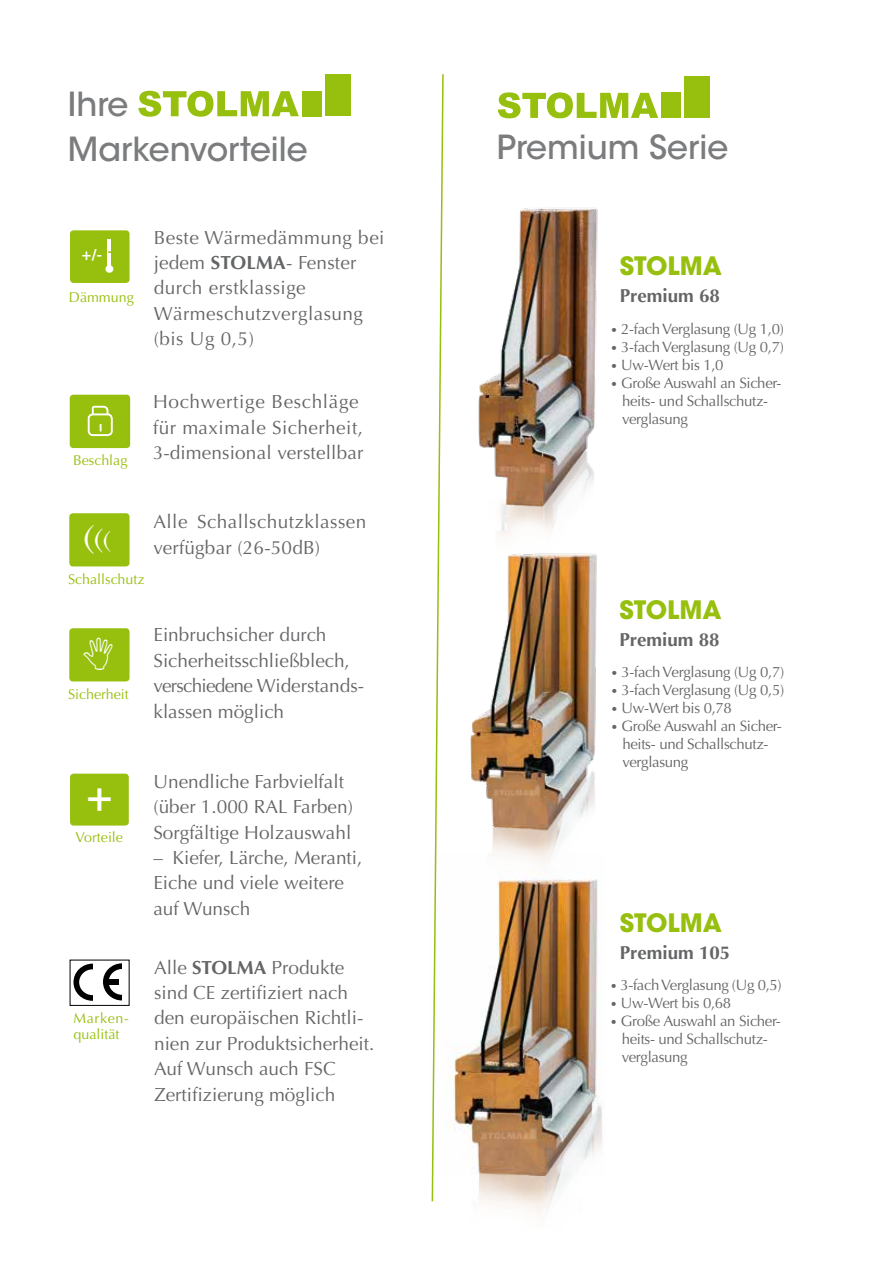
<style>
.page{position:relative;width:893px;height:1263px;background:#fff}
.page>*{position:absolute;margin:0;border:0;box-sizing:border-box;transform-origin:0 0}
.t1{font:500 33px/45px "ITC Avant Garde Std";color:#7b7c7e}
.t2{font:700 25.2px "ITC Avant Garde Std";color:#97bf0d}
.t3{font:19.05px/25.3px "Optima";color:#646567}
.t4{font:19.05px/25.3px "Optima";letter-spacing:.025em;color:#646567}
.t5{font:700 18.75px "Optima";color:#646567}
.t6{font:700 16.05px "Myriad Pro";color:#fff}
.t7{font:15px/18px "Optima";letter-spacing:-.02em;color:#646567}
.t8{font:14.25px/15.9px "Optima";color:#97bf0d}
.s1{font-weight:700}
.s2{font-size:12px}
</style>
<div class="page">
<div style="left:73px;top:964px;width:39px;height:37px;border:6px solid #000;border-radius:50%"></div>
<div style="left:93px;top:963px;width:19px;height:41px;background:#fff"></div>
<div style="left:103px;top:963px;width:38px;height:37px;border:6px solid #000;border-radius:50%"></div>
<div style="left:122px;top:962px;width:20px;height:41px;background:#fff"></div>
<div style="left:108px;top:979px;width:10px;height:6px;background:#000"></div>
<div style="left:70px;top:395px;width:60px;height:53px;background:#97bf0d;border-radius:4px"></div>
<div style="left:88px;top:413px;width:25px;height:23px;border:2px solid #fff;border-radius:4px"></div>
<svg style="left:91px;top:405px;width:18px;height:11px"></svg>
<svg style="left:100px;top:424px;width:2px;height:7px"></svg>
<div style="left:70px;top:774px;width:59px;height:51px;background:#97bf0d;border-radius:4px"></div>
<div style="left:70px;top:230px;width:60px;height:53px;background:#97bf0d;border-radius:4px"></div>
<div style="left:105px;top:265px;width:8px;height:8px;background:#fff;border-radius:50%"></div>
<svg style="left:107px;top:240px;width:6px;height:27px"></svg>
<div style="left:69px;top:513px;width:61px;height:53px;background:#97bf0d;border-radius:4px"></div>
<div style="left:69px;top:628px;width:61px;height:53px;background:#97bf0d;border-radius:4px"></div>
<svg style="left:138px;top:91px;width:161px;height:26px"></svg>
<div style="left:325px;top:74px;width:25px;height:42px;background:#97bf0d"></div>
<div style="left:302px;top:91px;width:19px;height:25px;background:#97bf0d"></div>
<img style="left:451px;top:918px;width:149px;height:175px">
<svg style="left:498px;top:92px;width:160px;height:26px"></svg>
<div style="left:684px;top:76px;width:26px;height:42px;background:#97bf0d"></div>
<div style="left:661px;top:93px;width:20px;height:25px;background:#97bf0d"></div>
<img style="left:478px;top:208px;width:120px;height:329px">
<img style="left:470px;top:553px;width:128px;height:365px">
<img style="left:449px;top:1093px;width:153px;height:120px">
<svg style="left:431px;top:74px;width:13px;height:1128px"></svg>
<h1 class="t1" style="left:68px;top:82px;width:241px">Ihre<br>Markenvorteile</h1>
<p class="t6" style="left:82px;top:245px;width:22px">+/-</p>
<p class="t8" style="left:69px;top:289px;width:66px">Dämmung</p>
<p class="t8" style="left:73px;top:453px;width:56px">Beschlag</p>
<p class="t4" style="left:154px;top:225px;width:232px">Beste Wärmedämmung bei jedem <span class="s1">STOLMA</span>- Fenster durch erstklassige<br>Wärmeschutzverglasung (bis Ug 0,5)</p>
<p class="t4" style="left:153px;top:389px;width:212px">Hochwertige Beschläge für maximale Sicherheit,<br>3-dimensional verstellbar</p>
<p class="t8" style="left:68px;top:571px;width:78px">Schallschutz</p>
<p class="t4" style="left:153px;top:509px;width:215px">Alle Schallschutzklassen verfügbar (26-50dB)</p>
<p class="t8" style="left:68px;top:686px;width:62px">Sicherheit</p>
<p class="t3" style="left:154px;top:623px;width:212px">Einbruchsicher durch<br>Sicherheitsschließblech, verschiedene Widerstands&shy;klassen möglich</p>
<p class="t8" style="left:76px;top:830px;width:49px">Vorteile</p>
<p class="t8" style="left:74px;top:1011px;width:57px">Marken&shy;qualität</p>
<p class="t3" style="left:153px;top:769px;width:201px">Unendliche Farbvielfalt (über 1.000 RAL Farben)<br>Sorgfältige Holzauswahl</p>
<p class="t3" style="left:153px;top:845px;width:210px">– Kiefer, Lärche, Meranti,<br>Eiche und viele weitere auf Wunsch</p>
<p class="t3" style="left:154px;top:955px;width:222px">Alle <span class="s1">STOLMA</span> Produkte sind CE zertifiziert nach den europäischen Richtli&shy;nien zur Produktsicherheit.<br>Auf Wunsch auch FSC<br>Zertifizierung möglich</p>
<h1 class="t1" style="left:497px;top:125px;width:233px">Premium Serie</h1>
<h2 class="t2" style="left:620px;top:250px;width:104px">STOLMA</h2>
<p class="t5" style="left:620px;top:285px;width:102px">Premium 68</p>
<p class="t7" style="left:611px;top:320px;width:175px"><span class="s2">•</span> 2-fach Verglasung (Ug 1,0)</p>
<p class="t7" style="left:611px;top:338px;width:175px"><span class="s2">•</span> 3-fach Verglasung (Ug 0,7)</p>
<p class="t7" style="left:611px;top:356px;width:115px"><span class="s2">•</span> Uw-Wert bis 1,0</p>
<p class="t7" style="left:622px;top:374px;width:161px;text-indent:-12px"><span class="s2">•</span> Große Auswahl an Sicher&shy;heits- und Schallschutz&shy;verglasung</p>
<h2 class="t2" style="left:619px;top:594px;width:104px">STOLMA</h2>
<p class="t5" style="left:619px;top:629px;width:102px">Premium 88</p>
<p class="t7" style="left:611px;top:663px;width:175px"><span class="s2">•</span> 3-fach Verglasung (Ug 0,7)</p>
<p class="t7" style="left:611px;top:681px;width:175px"><span class="s2">•</span> 3-fach Verglasung (Ug 0,5)</p>
<p class="t7" style="left:611px;top:699px;width:123px"><span class="s2">•</span> Uw-Wert bis 0,78</p>
<p class="t7" style="left:622px;top:717px;width:161px;text-indent:-12px"><span class="s2">•</span> Große Auswahl an Sicher&shy;heits- und Schallschutz&shy;verglasung</p>
<h2 class="t2" style="left:620px;top:907px;width:104px">STOLMA</h2>
<p class="t5" style="left:620px;top:942px;width:112px">Premium 105</p>
<p class="t7" style="left:610px;top:976px;width:173px"><span class="s2">•</span> 3-fach Verglasung (Ug 0,5)</p>
<p class="t7" style="left:610px;top:994px;width:123px"><span class="s2">•</span> Uw-Wert bis 0,68</p>
<p class="t7" style="left:622px;top:1012px;width:161px;text-indent:-12px"><span class="s2">•</span> Große Auswahl an Sicher&shy;heits- und Schallschutz&shy;verglasung</p>
</div>
